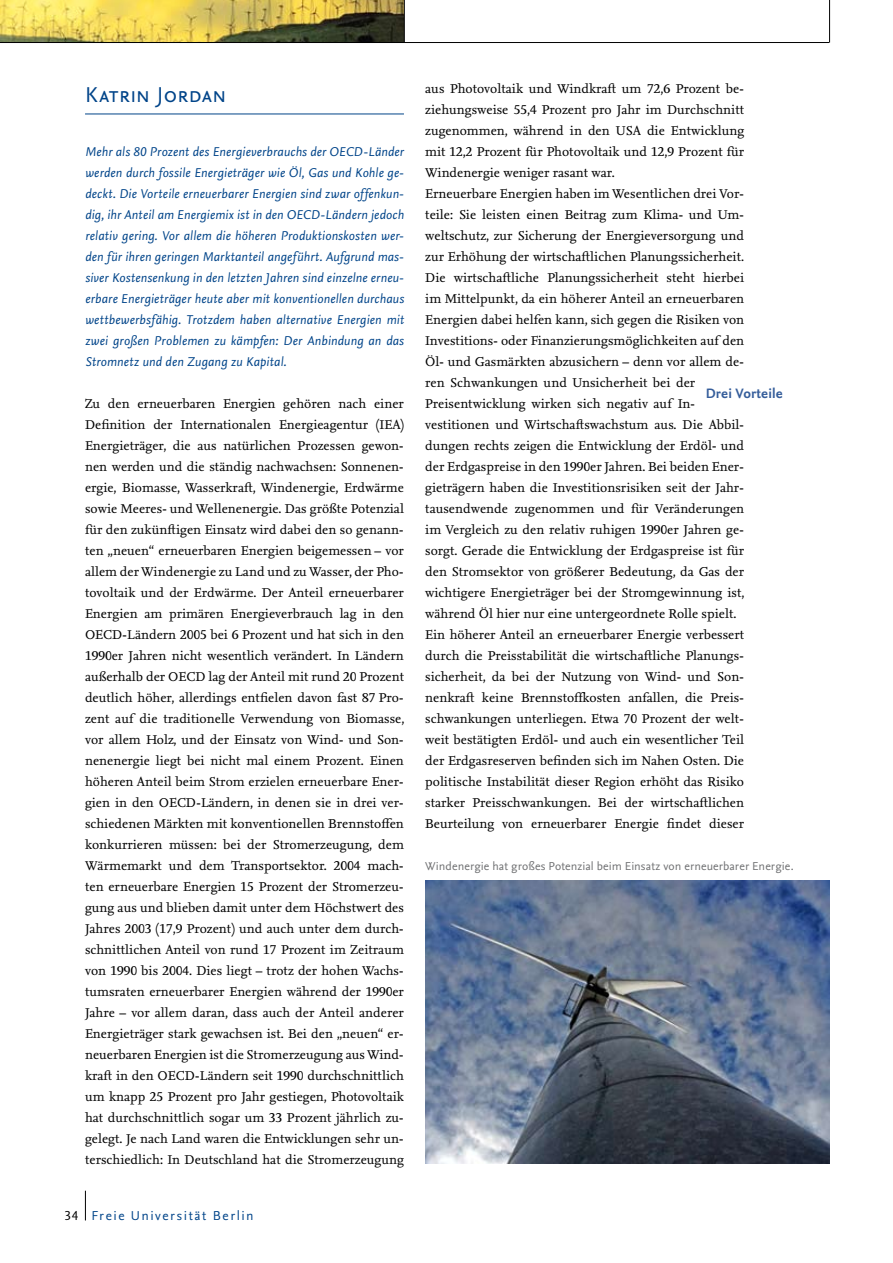
<style>
.page{position:relative;width:893px;height:1263px;background:#fff}
.page>*{position:absolute;margin:0;border:0;box-sizing:border-box;transform-origin:0 0}
.t1{font:22.5px "Nexus Sans OT";letter-spacing:.015em;color:#004489}
.t2{font:700 14.25px "Nexus Sans OT";letter-spacing:.01em;color:#365e9b}
.t3{font:13.5px "Nexus Sans OT";letter-spacing:.115em;color:#004489}
.t4{font:13.35px/21px "Nexus Serif TF";color:#000;text-align:justify}
.t5{font:italic 13.35px/21px "Nexus Sans OT";letter-spacing:.01em;color:#004489;text-align:justify}
.t6{font:12px "Nexus Sans OT";letter-spacing:.01em;color:#707173}
.s1{color:#000}
</style>
<div class="page">
<hr style="left:85px;top:114px;width:319px;height:1px;background:#004489">
<img style="left:425px;top:880px;width:404px;height:284px">
<img style="left:0;top:0;width:404px;height:42px">
<hr style="left:0;top:42px;width:829px;height:1px;background:#000">
<hr style="left:404px;top:0;width:1px;height:43px;background:#000">
<hr style="left:829px;top:0;width:1px;height:43px;background:#000">
<svg style="left:85px;top:1191px;width:1px;height:29px"></svg>
<h1 class="t1" style="left:85px;top:80px;width:143px">Katrin Jordan</h1>
<p class="t5" style="left:85px;top:141px;width:320px">Mehr als 80 Prozent des Energieverbrauchs der OECD-Länder werden durch fossile Energieträger wie Öl, Gas und Kohle ge&shy;deckt. Die Vorteile erneuerbarer Energien sind zwar offenkun&shy;dig, ihr Anteil am Energiemix ist in den OECD-Ländern jedoch relativ gering. Vor allem die höheren Produktionskosten wer&shy;den für ihren geringen Marktanteil angeführt. Aufgrund mas&shy;siver Kostensenkung in den letzten Jahren sind einzelne erneu&shy;erbare Energieträger heute aber mit konventionellen durchaus wettbewerbsfähig. Trotzdem haben alternative Energien mit zwei großen Problemen zu kämpfen: Der Anbindung an das Stromnetz und den Zugang zu Kapital.</p>
<p class="t4" style="left:85px;top:393px;width:321px">Zu den erneuerbaren Energien gehören nach einer Defi-nition der Internationalen Energieagentur (IEA)<br>Ener-gieträger, die aus natürlichen Prozessen gewon&shy;nen werden und die ständig nachwachsen: Sonnenen&shy;ergie, Biomasse, Wasserkraft, Windenergie, Erdwärme sowie Meeres- und Wellenenergie. Das größte Potenzial für den zukünftigen Einsatz wird dabei den so genann&shy;ten „neuen“ erneuerbaren Energien beigemessen – vor allem der Windenergie zu Land und zu Wasser, der Pho&shy;tovoltaik und der Erdwärme. Der Anteil erneuerbarer Energien am primären Energieverbrauch lag in den OECD-Ländern 2005 bei 6 Prozent und hat sich in den 1990er Jahren nicht wesentlich verändert. In Ländern außerhalb der OECD lag der Anteil mit rund 20 Prozent deutlich höher, allerdings entfielen davon fast 87 Pro&shy;zent auf die traditionelle Verwendung von Biomasse, vor allem Holz, und der Einsatz von Wind- und Son&shy;nenenergie liegt bei nicht mal einem Prozent. Einen höheren Anteil beim Strom erzielen erneuerbare Ener&shy;gien in den OECD-Ländern, in denen sie in drei ver&shy;schiedenen Märkten mit konventionellen Brennstoffen konkurrieren müssen: bei der Stromerzeugung, dem Wärmemarkt und dem Transportsektor. 2004 mach&shy;ten erneuerbare Energien 15 Prozent der Stromerzeu&shy;gung aus und blieben damit unter dem Höchstwert des Jahres 2003 (17,9 Prozent) und auch unter dem durch&shy;schnittlichen Anteil von rund 17 Prozent im Zeitraum von 1990 bis 2004. Dies liegt – trotz der hohen Wachs&shy;tumsraten erneuerbarer Energien während der 1990er Jahre – vor allem daran, dass auch der Anteil anderer Energieträger stark gewachsen ist. Bei den „neuen“ er&shy;neuerbaren Energien ist die Stromerzeugung aus Wind&shy;kraft in den OECD-Ländern seit 1990 durchschnittlich um knapp 25 Prozent pro Jahr gestiegen, Photovoltaik hat durchschnittlich sogar um 33 Prozent jährlich zu&shy;gelegt. Je nach Land waren die Entwicklungen sehr un&shy;terschiedlich: In Deutschland hat die Stromerzeugung</p>
<p class="t3" style="left:64px;top:1207px;width:191px"><span class="s1">34</span> Freie Universität Berlin</p>
<p class="t4" style="left:425px;top:78px;width:321px;text-align:left">aus Photovoltaik und Windkraft um 72,6 Prozent be&shy;ziehungsweise 55,4 Prozent pro Jahr im Durchschnitt zugenommen, während in den USA die Entwicklung mit 12,2 Prozent für Photovoltaik und 12,9 Prozent für Windenergie weniger rasant war.<br>Erneuerbare Energien haben im Wesentlichen drei Vor&shy;teile: Sie leisten einen Beitrag zum Klima- und Um&shy;weltschutz, zur Sicherung der Energieversorgung und zur Erhöhung der wirtschaftlichen Planungssicherheit.<br>Die wirtschaftliche Planungssicherheit steht hierbei im Mittelpunkt, da ein höherer Anteil an erneuerbaren Ener-gien dabei helfen kann, sich gegen die Risiken von Investitions- oder Finanzierungsmöglichkeiten auf den Öl- und Gasmärkten abzusichern – denn vor allem de&shy;ren Schwankungen und Unsicherheit bei der Preisentwicklung wirken sich negativ auf In&shy;vestitionen und Wirtschaftswachstum aus. Die Abbil&shy;dungen rechts zeigen die Entwicklung der Erdöl- und der Erdgaspreise in den 1990er Jahren. Bei beiden Ener&shy;gieträgern haben die Investitionsrisiken seit der Jahr&shy;tausendwende zugenommen und für Veränderungen im Vergleich zu den relativ ruhigen 1990er Jahren ge&shy;sorgt. Gerade die Entwicklung der Erdgaspreise ist für den Stromsektor von größerer Bedeutung, da Gas der wichtigere Energieträger bei der Stromgewinnung ist, während Öl hier nur eine untergeordnete Rolle spielt.<br>Ein höherer Anteil an erneuerbarer Energie verbessert durch die Preisstabilität die wirtschaftliche Planungs&shy;sicherheit, da bei der Nutzung von Wind- und Son&shy;nenkraft keine Brennstoffkosten anfallen, die Preis&shy;schwankungen unterliegen. Etwa 70 Prozent der welt&shy;weit bestätigten Erdöl- und auch ein wesentlicher Teil der Erdgasreserven befinden sich im Nahen Osten. Die politische Instabilität dieser Region erhöht das Risiko starker Preisschwankungen. Bei der wirtschaftlichen Beurteilung von erneuerbarer Energie findet dieser</p>
<p class="t6" style="left:425px;top:858px;width:370px">Windenergie hat großes Potenzial beim Einsatz von erneuerbarer Energie.</p>
<p class="t2" style="left:706px;top:384px;width:78px">Drei Vorteile</p>
</div>
